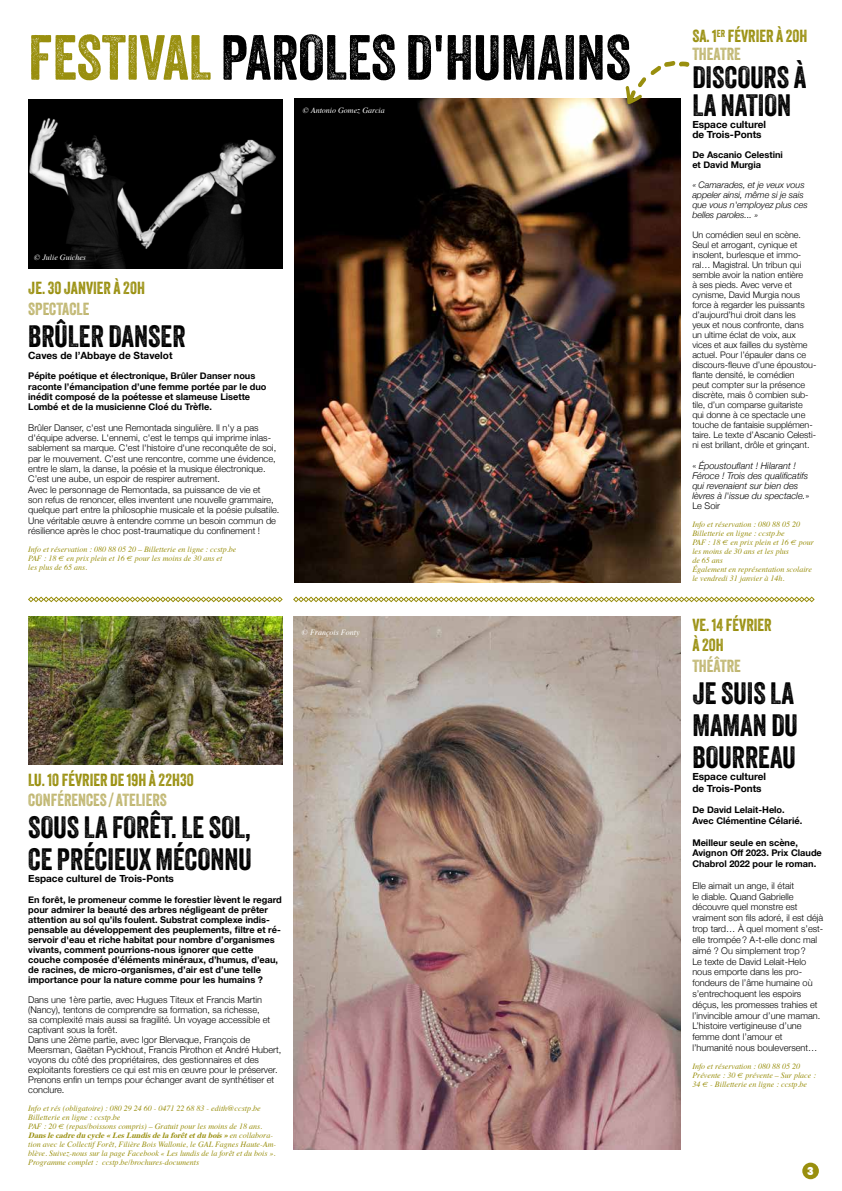
<style>
.page{position:relative;width:842px;height:1191px;background:#fff}
.page>*{position:absolute;margin:0;border:0;box-sizing:border-box;transform-origin:0 0}
.t1{font:61.7px "Veneer";color:#000}
.t2{font:30px/32px "Veneer";color:#000}
.t3{font:17px/20.4px "Veneer";color:#998f0e}
.t4{font:17px "Veneer";color:#c0b670}
.t5{font:900 10.8px "Poppins";color:#fff}
.t6{font:700 10px/12px "Helvetica Neue";color:#000}
.t7{font:300 9.2px/10.8px "Helvetica Neue";color:#000}
.t8{font:700 9.2px/10px "Helvetica Neue";color:#000}
.t9{font:italic 300 9.2px/10px "Helvetica Neue";color:#000}
.t10{font:300 9px/10px "Helvetica Neue";letter-spacing:-.005em;color:#000}
.t11{font:italic 300 9px/10px "Helvetica Neue";letter-spacing:-.005em;color:#000}
.t12{font:italic 8px/9px "Times";color:#998f0e}
.t13{font:italic 8px "Times";color:#fff}
.s1{color:#998f0e}
.s2{font-weight:700}
.s3{color:#c0b670}
.s4{font-style:normal}
</style>
<div class="page">
<img style="left:294px;top:617px;width:387px;height:532px">
<img style="left:28px;top:617px;width:254px;height:147px">
<img style="left:294px;top:99px;width:387px;height:484px">
<img style="left:28px;top:100px;width:254px;height:169px">
<div style="left:802px;top:1162px;width:17px;height:17px;background:#998f0e;border-radius:50%"></div>
<svg style="left:28px;top:596px;width:255px;height:6px"></svg>
<svg style="left:293px;top:596px;width:522px;height:6px"></svg>
<svg style="left:625px;top:61px;width:64px;height:43px"></svg>
<h1 class="t1" style="left:28px;top:20px;width:604px"><span class="s1">FESTIVAL</span> PAROLES D'HUMAINS</h1>
<p class="t13" style="left:303px;top:103px;width:83px">© Antonio Gomez Garcia</p>
<p class="t13" style="left:34px;top:250px;width:53px">© Julie Guiches</p>
<h3 class="t3" style="left:28px;top:278px;width:118px">JE. 30 JANVIER À 20H</h3>
<h3 class="t4" style="left:28px;top:298px;width:63px">SPECTACLE</h3>
<h2 class="t2" style="left:28px;top:320px;width:159px">BRÛLER DANSER</h2>
<p class="t6" style="left:28px;top:349px;width:146px">Caves de l’Abbaye de Stavelot</p>
<p class="t8" style="left:28px;top:371px;width:240px;line-height:10.3px">Pépite poétique et électronique, Brûler Danser nous raconte l’émancipation d’une femme portée par le duo inédit composé de la poétesse et slameuse Lisette Lombé et de la musicienne Cloé du Trèfle.</p>
<p class="t7" style="left:28px;top:422px;width:253px;line-height:10.3px">Brûler Danser, c'est une Remontada singulière. Il n'y a pas d'équipe adverse. L'ennemi, c'est le temps qui imprime inlas&shy;sablement sa marque. C'est l'histoire d'une reconquête de soi, par le mouvement. C’est une rencontre, comme une évidence, entre le slam, la danse, la poésie et la musique électronique.<br>C’est une aube, un espoir de respirer autrement.<br>Avec le personnage de Remontada, sa puissance de vie et<br>son refus de renoncer, elles inventent une nouvelle grammaire, quelque part entre la philosophie musicale et la poésie pulsatile.<br>Une véritable œuvre à entendre comme un besoin commun de résilience après le choc post-traumatique du confinement !</p>
<p class="t12" style="left:28px;top:544px;width:209px">Info et réservation : 080 88 05 20 – Billetterie en ligne : ccstp.be<br>PAF : 18 € en prix plein et 16 € pour les moins de 30 ans et<br>les plus de 65 ans.</p>
<p class="t13" style="left:302px;top:625px;width:59px">© François Fonty</p>
<h3 class="t3" style="left:28px;top:769px;width:167px">LU. 10 FÉVRIER DE 19H À 22H30</h3>
<h3 class="t4" style="left:28px;top:790px;width:140px">CONFÉRENCES / ATELIERS</h3>
<h2 class="t2" style="left:28px;top:811px;width:225px">SOUS LA FORÊT. LE SOL,<br>CE PRÉCIEUX MÉCONNU</h2>
<p class="t6" style="left:28px;top:873px;width:147px">Espace culturel de Trois-Ponts</p>
<p class="t8" style="left:28px;top:895px;width:255px">En forêt, le promeneur comme le forestier lèvent le regard pour admirer la beauté des arbres négligeant de prêter attention au sol qu’ils foulent. Substrat complexe indis&shy;pensable au développement des peuplements, filtre et ré&shy;servoir d'eau et riche habitat pour nombre d’organismes vivants, comment pourrions-nous ignorer que cette couche composée d’éléments minéraux, d’humus, d’eau, de racines, de micro-organismes, d’air est d’une telle importance pour la nature comme pour les humains ?</p>
<p class="t7" style="left:28px;top:994px;width:255px;line-height:10px">Dans une 1ère partie, avec Hugues Titeux et Francis Martin (Nancy), tentons de comprendre sa formation, sa richesse,<br>sa complexité mais aussi sa fragilité. Un voyage accessible et captivant sous la forêt.<br>Dans une 2ème partie, avec Igor Blervaque, François de Meersman, Gaëtan Pyckhout, Francis Pirothon et André Hubert, voyons du côté des propriétaires, des gestionnaires et des exploitants forestiers ce qui est mis en œuvre pour le préserver.<br>Prenons enfin un temps pour échanger avant de synthétiser et conclure.</p>
<p class="t12" style="left:28px;top:1103px;width:249px">Info et rés (obligatoire) : 080 29 24 60 - 0471 22 68 83 - edith@ccstp.be Billetterie en ligne : ccstp.be<br>PAF : 20 € (repas/boissons compris) – Gratuit pour les moins de 18 ans.<br><span class="s2">Danslecadreducycle«LesLundisdelaforêtetdubois»</span>e n c o l l a b o r a - tion avec le Collectif Forêt, Filière Bois Wallonie, le GAL Fagnes Haute-Am&shy;blève. Suivez-nous sur la page Facebook « Les lundis de la forêt et du bois ».<br>Programme complet : ccstp.be/brochures-documents</p>
<h3 class="t3" style="left:692px;top:27px;width:117px;line-height:18px">SA. 1<sup>ER</sup> FÉVRIER À 20H<br><span class="s3">THEATRE</span></h3>
<h2 class="t2" style="left:692px;top:63px;width:115px;line-height:28px">DISCOURS À<br>LA NATION</h2>
<p class="t6" style="left:692px;top:120px;width:75px;line-height:10px">Espace culturel de Trois-Ponts</p>
<p class="t8" style="left:692px;top:150px;width:92px">De Ascanio Celestini et David Murgia</p>
<p class="t11" style="left:692px;top:180px;width:117px">« Camarades, et je veux vous appeler ainsi, même si je sais que vous n'employez plus ces belles paroles... »</p>
<p class="t10" style="left:692px;top:229px;width:126px">Un comédien seul en scène.<br>Seul et arrogant, cynique et insolent, burlesque et immo&shy;ral… Magistral. Un tribun qui semble avoir la nation entière<br>à ses pieds. Avec verve et cynisme, David Murgia nous force à regarder les puissants d’aujourd’hui droit dans les<br>yeux et nous confronte, dans<br>un ultime éclat de voix, aux vices et aux failles du système actuel. Pour l’épauler dans ce discours-fleuve d’une époustou&shy;flante densité, le comédien<br>peut compter sur la présence discrète, mais ô combien sub&shy;tile, d’un comparse guitariste qui donne à ce spectacle une touche de fantaisie supplémen&shy;taire. Le texte d’Ascanio Celesti&shy;ni est brillant, drôle et grinçant.</p>
<p class="t9" style="left:692px;top:459px;width:118px"><span class="s4">«</span> Époustouflant ! Hilarant !<br>Féroce ! Trois des qualificatifs qui revenaient sur bien des lèvres à l'issue du spectacle.<span class="s4">»<br>Le Soir</span></p>
<p class="t12" style="left:692px;top:519px;width:123px">Info et réservation : 080 88 05 20<br>Billetterie en ligne : ccstp.be<br>PAF : 18 € en prix plein et 16 € pour les moins de 30 ans et les plus<br>de 65 ans<br>Également en représentation scolaire le vendredi 31 janvier à 14h.</p>
<h3 class="t3" style="left:692px;top:614px;width:81px">VE. 14 FÉVRIER<br>À 20H</h3>
<h3 class="t4" style="left:692px;top:655px;width:50px">THÉÂTRE</h3>
<h2 class="t2" style="left:692px;top:676px;width:107px">JE SUIS LA<br>MAMAN DU<br>BOURREAU</h2>
<p class="t6" style="left:692px;top:770px;width:75px">Espace culturel de Trois-Ponts</p>
<p class="t8" style="left:692px;top:804px;width:112px;line-height:10.8px">De David Lelait-Helo.<br>Avec Clémentine Célarié.</p>
<p class="t8" style="left:692px;top:837px;width:131px;line-height:10.8px">Meilleur seule en scène,<br>Avignon Off 2023. Prix Claude<br>Chabrol 2022 pour le roman.</p>
<p class="t7" style="left:692px;top:879px;width:132px">Elle aimait un ange, il était<br>le diable. Quand Gabrielle découvre quel monstre est vraiment son fils adoré, il est déjà trop tard… À quel moment s’est&shy;elle trompée? A-t-elle donc mal aimé ? Ou simplement trop?<br>Le texte de David Lelait-Helo nous emporte dans les pro&shy;fondeurs de l’âme humaine où s’entrechoquent les espoirs déçus, les promesses trahies et l’invincible amour d’une maman.<br>L’histoire vertigineuse d’une femme dont l’amour et l’humanité nous bouleversent…</p>
<p class="t12" style="left:692px;top:1061px;width:125px">Info et réservation : 080 88 05 20<br>Prévente : 30 € prévente – Sur place :<br>34 € - Billetterie en ligne : ccstp.be</p>
<p class="t5" style="left:807px;top:1164px;width:8px">3</p>
</div>
